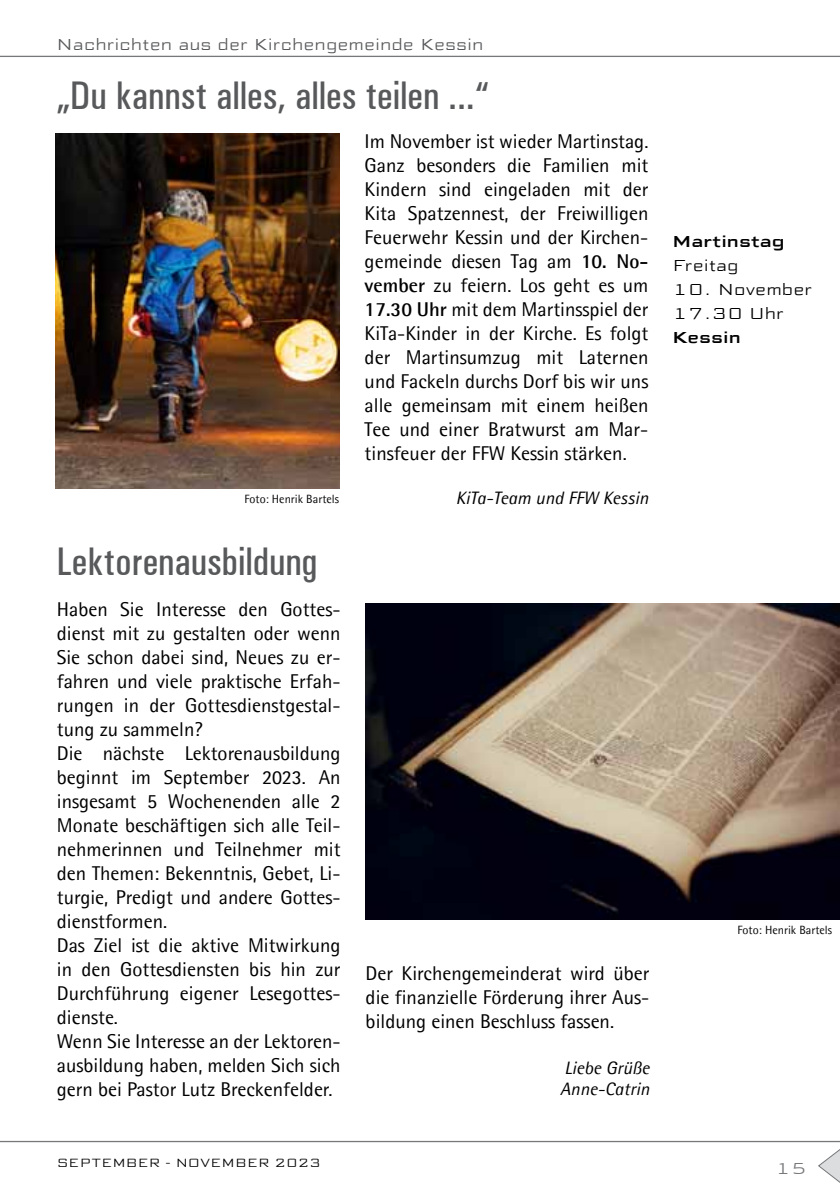
<style>
.page{position:relative;width:840px;height:1191px;background:#fff}
.page>*{position:absolute;margin:0;border:0;box-sizing:border-box;transform-origin:0 0}
.t1{font:500 condensed 40px "Univers";color:#58595b}
.t2{font:20px/24px "Agfa Rotis Semisans";color:#000;text-align:justify}
.t3{font:italic 18px/21.6px "Agfa Rotis Semisans";color:#000}
.t4{font:300 16px "Morris Sans Com";color:#58595b}
.t5{font:300 16px/24px "Morris Sans Com";color:#000}
.t6{font:500 16px "Morris Sans Com";color:#000}
.t7{font:300 16px "Morris Sans Com";color:#77787b}
.t8{font:12px "Agfa Rotis Semisans";color:#0a0a0b}
.t9{font:300 12px "Morris Sans Com";color:#000}
.s1{font-weight:700}
</style>
<div class="page">
<svg style="left:0;top:1140px;width:839px;height:42px"></svg>
<svg style="left:0;top:55px;width:839px;height:2px;background:#a9a9ab"></svg>
<img style="left:56px;top:134px;width:283px;height:355px">
<img style="left:365px;top:603px;width:474px;height:316px">
<p class="t4" style="left:57px;top:34px;width:428px">Nachrichten aus der Kirchengemeinde Kessin</p>
<h1 class="t1" style="left:56px;top:73px;width:434px">„Du kannst alles, alles teilen ...“</h1>
<p class="t8" style="left:244px;top:492px;width:96px">Foto: Henrik Bartels</p>
<h1 class="t1" style="left:56px;top:538px;width:263px">Lektorenausbildung</h1>
<p class="t2" style="left:57px;top:597px;width:285px;text-align:left">Haben Sie Interesse den Gottes&shy;dienst mit zu gestalten oder wenn<br>Sie schon dabei sind, Neues zu er&shy;fahren und viele praktische Erfah&shy;rungen in der Gottesdienstgestal&shy;tung zu sammeln?<br>Die nächste Lektorenausbildung beginnt im September 2023. An insgesamt 5 Wochenenden alle 2<br>Monate beschäftigen sich alle Teil&shy;nehmerinnen und Teilnehmer mit den Themen: Bekenntnis, Gebet, Li&shy;turgie, Predigt und andere Gottes&shy;dienstformen.<br>Das Ziel ist die aktive Mitwirkung in den Gottesdiensten bis hin zur<br>Durchführung eigener Lesegottes&shy;dienste.<br>Wenn Sie Interesse an der Lektoren&shy;ausbildung haben, melden Sich sich gern bei Pastor Lutz Breckenfelder.</p>
<p class="t9" style="left:57px;top:1154px;width:266px">September - November 2023</p>
<p class="t2" style="left:364px;top:129px;width:285px">Im November ist wieder Martinstag.<br>Ganz besonders die Familien mit Kindern sind eingeladen mit der Kita Spatzennest, der Freiwilligen Feuerwehr Kessin und der Kirchen&shy;gemeinde diesen Tag am <span class="s1">10. No&shy;vember</span> zu feiern. Los geht es um <span class="s1">17.30 Uhr</span> mit dem Martinsspiel der KiTa-Kinder in der Kirche. Es folgt der Martinsumzug mit Laternen und Fackeln durchs Dorf bis wir uns alle gemeinsam mit einem heißen Tee und einer Bratwurst am Mar&shy;tinsfeuer der FFW Kessin stärken.</p>
<p class="t3" style="left:455px;top:487px;width:194px">KiTa-Team und FFW Kessin</p>
<p class="t2" style="left:365px;top:961px;width:285px">Der Kirchengemeinderat wird über die finanzielle Förderung ihrer Aus&shy;bildung einen Beschluss fassen.</p>
<p class="t3" style="left:560px;top:1056px;width:91px">Liebe Grüße<br>Anne-Catrin</p>
<p class="t6" style="left:672px;top:230px;width:114px">Martinstag</p>
<p class="t5" style="left:672px;top:252px;width:68px">Freitag</p>
<p class="t5" style="left:672px;top:276px;width:141px">10. November<br>17.30 Uhr</p>
<p class="t6" style="left:672px;top:326px;width:70px">Kessin</p>
<p class="t8" style="left:737px;top:922px;width:96px">Foto: Henrik Bartels</p>
<p class="t7" style="left:775px;top:1157px;width:33px">15</p>
</div>
